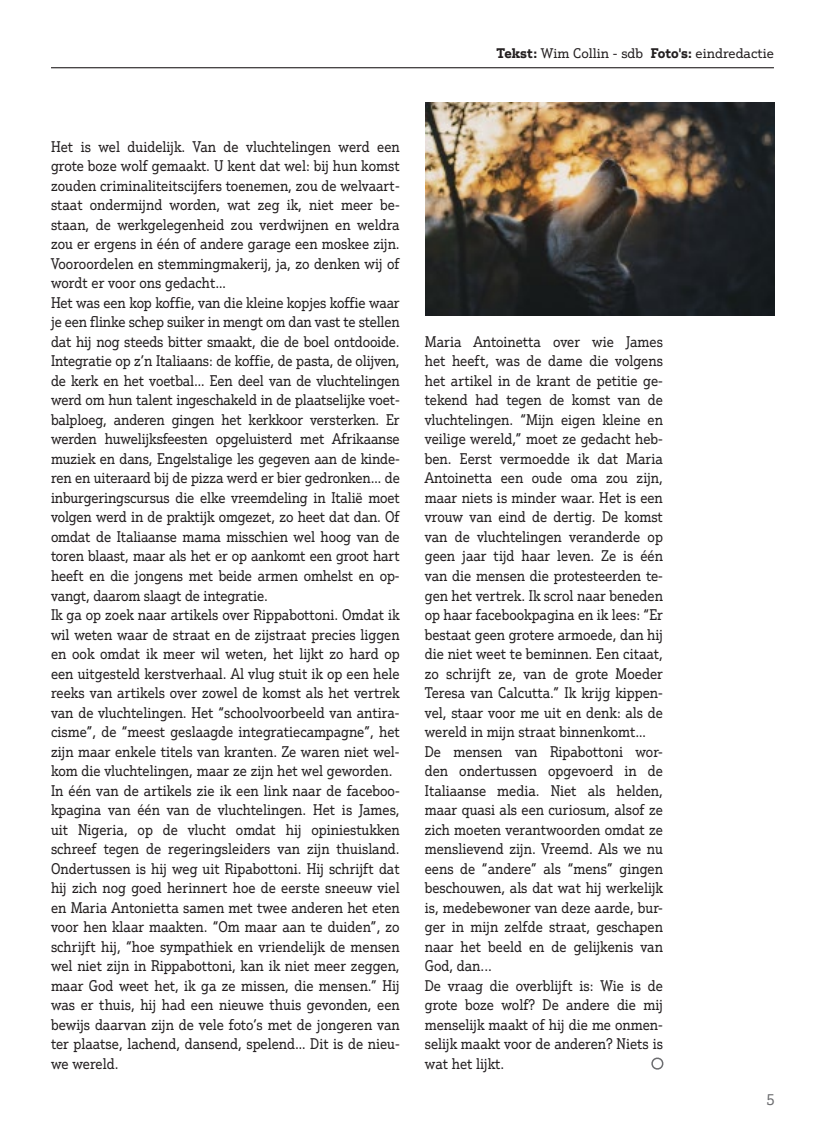
<style>
.page{position:relative;width:825px;height:1132px;background:#fff}
.page>*{position:absolute;margin:0;border:0;box-sizing:border-box;transform-origin:0 0}
.t1{font:15px/19.5px "Justus Pro";color:#231f20;scale:.9 1}
.t2{font:15px "Justus Pro";color:#6c6d70}
.t3{font:13.5px "Justus Pro";color:#231f20}
.s1{font-weight:700}
</style>
<div class="page">
<hr style="left:51px;top:67px;width:723px;height:1px;background:#231f20">
<svg style="left:651px;top:1057px;width:12px;height:13px"></svg>
<img style="left:425px;top:102px;width:350px;height:213px">
<p class="t3" style="left:497px;top:45px;width:279px"><span class="s1">Tekst:</span> Wim Collin - sdb <span class="s1">Foto's:</span> eindredactie</p>
<p class="t1" style="left:51px;top:136px;width:389px">Het is wel duidelijk. Van de vluchtelingen werd een grote boze wolf gemaakt. U kent dat wel: bij hun komst zouden criminaliteitscijfers toenemen, zou de welvaart&shy;staat ondermijnd worden, wat zeg ik, niet meer be&shy;staan, de werkgelegenheid zou verdwijnen en weldra zou er ergens in één of andere garage een moskee zijn.<br>Vooroordelen en stemmingmakerij, ja, zo denken wij of wordt er voor ons gedacht…<br>Het was een kop koffie, van die kleine kopjes koffie waar je een flinke schep suiker in mengt om dan vast te stellen dat hij nog steeds bitter smaakt, die de boel ontdooide.<br>Integratie op z’n Italiaans: de koffie, de pasta, de olijven, de kerk en het voetbal… Een deel van de vluchtelingen werd om hun talent ingeschakeld in de plaatselijke voet&shy;balploeg, anderen gingen het kerkkoor versterken. Er werden huwelijksfeesten opgeluisterd met Afrikaanse muziek en dans, Engelstalige les gegeven aan de kinde&shy;ren en uiteraard bij de pizza werd er bier gedronken… de inburgeringscursus die elke vreemdeling in Italië moet volgen werd in de praktijk omgezet, zo heet dat dan. Of omdat de Italiaanse mama misschien wel hoog van de toren blaast, maar als het er op aankomt een groot hart heeft en die jongens met beide armen omhelst en op&shy;vangt, daarom slaagt de integratie.<br>Ik ga op zoek naar artikels over Rippabottoni. Omdat ik wil weten waar de straat en de zijstraat precies liggen en ook omdat ik meer wil weten, het lijkt zo hard op een uitgesteld kerstverhaal. Al vlug stuit ik op een hele reeks van artikels over zowel de komst als het vertrek van de vluchtelingen. Het “schoolvoorbeeld van antira&shy;cisme”, de “meest geslaagde integratiecampagne”, het zijn maar enkele titels van kranten. Ze waren niet wel&shy;kom die vluchtelingen, maar ze zijn het wel geworden.<br>In één van de artikels zie ik een link naar de faceboo&shy;kpagina van één van de vluchtelingen. Het is James, uit Nigeria, op de vlucht omdat hij opiniestukken schreef tegen de regeringsleiders van zijn thuisland.<br>Ondertussen is hij weg uit Ripabottoni. Hij schrijft dat hij zich nog goed herinnert hoe de eerste sneeuw viel en Maria Antonietta samen met twee anderen het eten voor hen klaar maakten. “Om maar aan te duiden”, zo schrijft hij, “hoe sympathiek en vriendelijk de mensen wel niet zijn in Rippabottoni, kan ik niet meer zeggen, maar God weet het, ik ga ze missen, die mensen.” Hij was er thuis, hij had een nieuwe thuis gevonden, een bewijs daarvan zijn de vele foto’s met de jongeren van ter plaatse, lachend, dansend, spelend… Dit is de nieu&shy;we wereld.</p>
<p class="t1" style="left:425px;top:331px;width:266px">Maria Antoinetta over wie James het heeft, was de dame die volgens het artikel in de krant de petitie ge&shy;tekend had tegen de komst van de vluchtelingen. “Mijn eigen kleine en veilige wereld,” moet ze gedacht heb&shy;ben. Eerst vermoedde ik dat Maria Antoinetta een oude oma zou zijn, maar niets is minder waar. Het is een vrouw van eind de dertig. De komst van de vluchtelingen veranderde op geen jaar tijd haar leven. Ze is één van die mensen die protesteerden te&shy;gen het vertrek. Ik scrol naar beneden op haar facebookpagina en ik lees: “Er bestaat geen grotere armoede, dan hij die niet weet te beminnen. Een citaat, zo schrijft ze, van de grote Moeder Teresa van Calcutta.” Ik krijg kippen&shy;vel, staar voor me uit en denk: als de wereld in mijn straat binnenkomt… De mensen van Ripabottoni wor&shy;den ondertussen opgevoerd in de Italiaanse media. Niet als helden, maar quasi als een curiosum, alsof ze zich moeten verantwoorden omdat ze menslievend zijn. Vreemd. Als we nu eens de “andere” als “mens” gingen beschouwen, als dat wat hij werkelijk is, medebewoner van deze aarde, bur&shy;ger in mijn zelfde straat, geschapen naar het beeld en de gelijkenis van God, dan...<br>De vraag die overblijft is: Wie is de grote boze wolf? De andere die mij menselijk maakt of hij die me onmen&shy;selijk maakt voor de anderen? Niets is wat het lijkt.</p>
<p class="t2" style="left:766px;top:1089px;width:10px">5</p>
</div>
